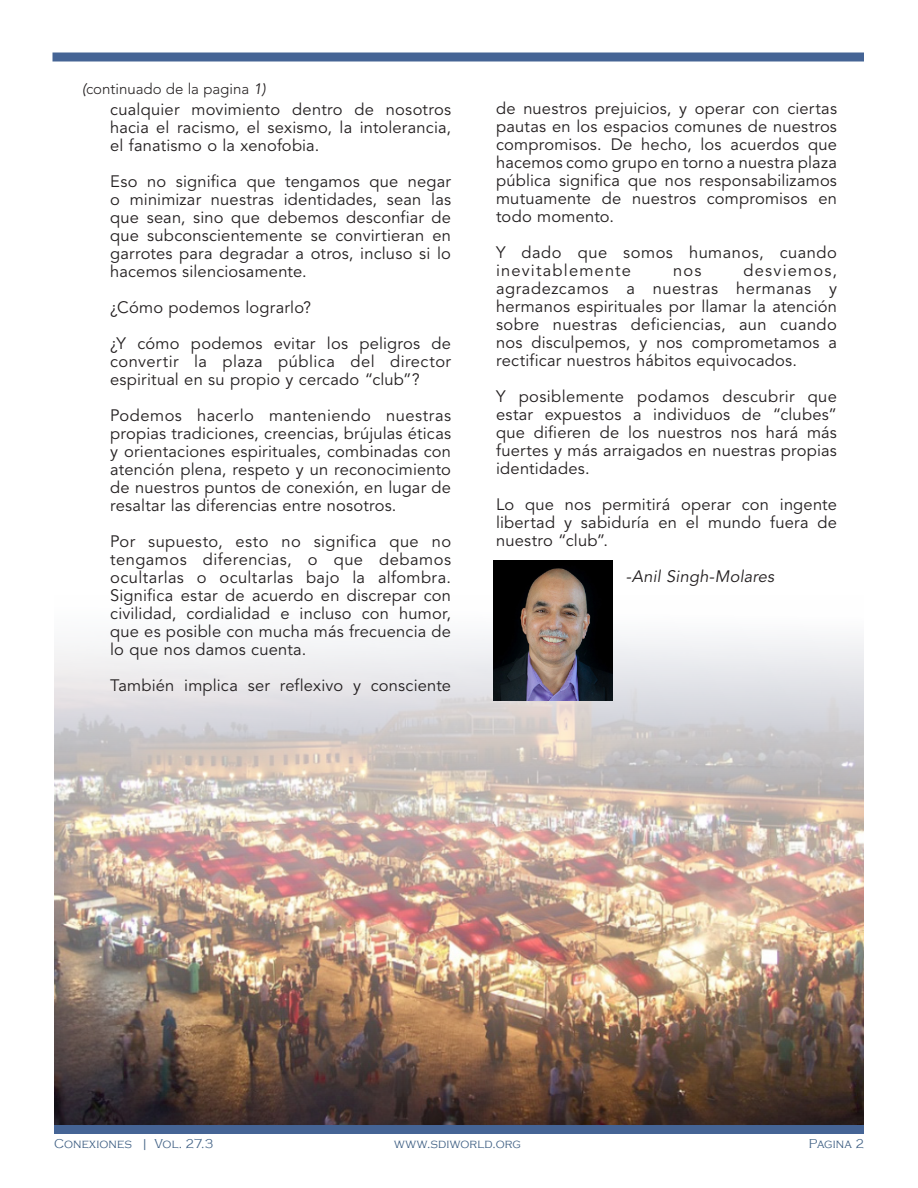
<style>
.page{position:relative;width:918px;height:1188px;background:#fff}
.page>*{position:absolute;margin:0;border:0;box-sizing:border-box;transform-origin:0 0}
.Body{font:16.5px/18px "Avenir LT Std";letter-spacing:.01em;color:#231f20;text-align:justify}
.Body-2{font:16.5px/18px "Avenir LT Std";letter-spacing:.035em;color:#231f20}
.Body-3{font:italic 16.5px "Avenir LT Std";letter-spacing:.01em;color:#231f20}
.t1{font:300 15px "Avenir LT Std";color:#231f20}
.t2{font:300 13.2px "Copperplate Gothic";letter-spacing:.01em;color:#416185;scale:.91 1}
.s1{font-weight:400;font-style:italic}
</style>
<div class="page">
<div style="left:54px;top:1125px;width:810px;height:9px;background:#456495"></div>
<div style="left:52px;top:52px;width:812px;height:10px;background:#456495"></div>
<img style="left:55px;top:595px;width:809px;height:530px">
<img style="left:494px;top:560px;width:118px;height:140px">
<p class="t1" style="left:82px;top:80px;width:185px"><span class="s1">(</span>continuado de la pagina <span class="s1">1)</span></p>
<p class="Body" style="left:110px;top:101px;width:342px">cualquier movimiento dentro de nosotros hacia el racismo, el sexismo, la intolerancia, el fanatismo o la xenofobia.</p>
<p class="Body" style="left:110px;top:173px;width:342px">Eso no significa que tengamos que negar o minimizar nuestras identidades, sean las que sean, sino que debemos desconfiar de que subconscientemente se convirtieran en garrotes para degradar a otros, incluso si lo hacemos silenciosamente.</p>
<p class="Body" style="left:110px;top:299px;width:203px">¿Cómo podemos lograrlo?</p>
<p class="Body" style="left:110px;top:335px;width:342px">¿Y cómo podemos evitar los peligros de convertir la plaza pública del director espiritual en su propio y cercado “club”?</p>
<p class="Body" style="left:110px;top:407px;width:342px">Podemos hacerlo manteniendo nuestras propias tradiciones, creencias, brújulas éticas y orientaciones espirituales, combinadas con atención plena, respeto y un reconocimiento de nuestros puntos de conexión, en lugar de resaltar las diferencias entre nosotros.</p>
<p class="Body" style="left:110px;top:533px;width:342px">Por supuesto, esto no significa que no tengamos diferencias, o que debamos ocultarlas o ocultarlas bajo la alfombra.<br>Significa estar de acuerdo en discrepar con civilidad, cordialidad e incluso con humor, que es posible con mucha más frecuencia de lo que nos damos cuenta.</p>
<p class="Body" style="left:110px;top:677px;width:342px">También implica ser reflexivo y consciente</p>
<p class="Body" style="left:496px;top:100px;width:342px">de nuestros prejuicios, y operar con ciertas pautas en los espacios comunes de nuestros compromisos. De hecho, los acuerdos que hacemos como grupo en torno a nuestra plaza pública significa que nos responsabilizamos mutuamente de nuestros compromisos en todo momento.</p>
<p class="Body-2" style="left:496px;top:244px;width:342px">Y dado que somos humanos, cuando inevitablemente</p>
<p class="Body" style="left:496px;top:262px;width:342px;text-indent:247px">desviemos, agradezcamos a nuestras hermanas y hermanos espirituales por llamar la atención sobre nuestras deficiencias, aun cuando nos disculpemos, y nos comprometamos a rectificar nuestros hábitos equivocados.</p>
<p class="Body" style="left:496px;top:388px;width:342px">Y posiblemente podamos descubrir que estar expuestos a individuos de “clubes” que difieren de los nuestros nos hará más fuertes y más arraigados en nuestras propias identidades.</p>
<p class="Body" style="left:496px;top:496px;width:342px">Lo que nos permitirá operar con ingente libertad y sabiduría en el mundo fuera de nuestro “club”.</p>
<p class="Body-3" style="left:626px;top:567px;width:150px">-Anil Singh-Molares</p>
<p class="Body" style="left:673px;top:262px;width:30px">nos</p>
<p class="t2" style="left:54px;top:1137px;width:177px">Conexiones | Vol. 27.3</p>
<p class="t2" style="left:394px;top:1137px;width:141px">www.sdiworld.org</p>
<p class="t2" style="left:809px;top:1137px;width:62px">Pagina 2</p>
</div>
